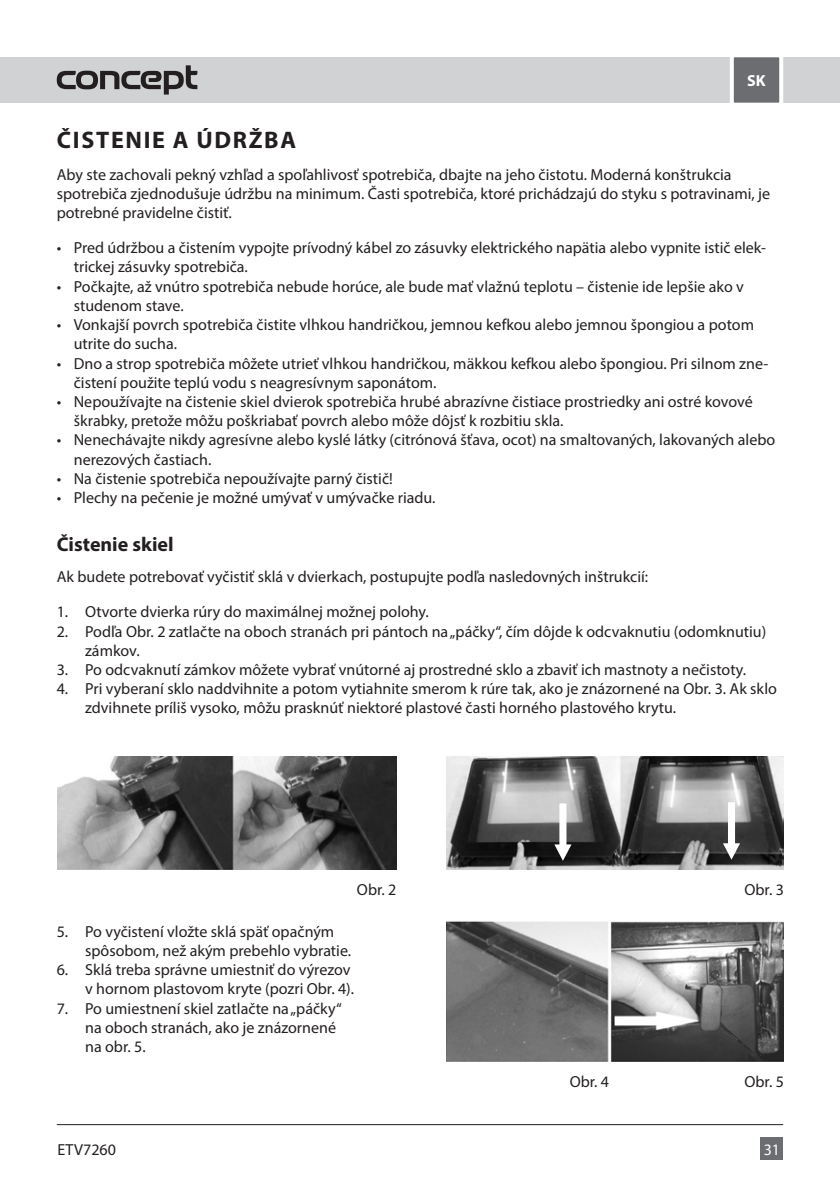
<style>
.page{position:relative;width:840px;height:1191px;background:#fff}
.page>*{position:absolute;margin:0;border:0;box-sizing:border-box;transform-origin:0 0}
.nadpis_1{font:700 24px "Myriad Pro";letter-spacing:.07em;color:#231f20}
.nadpis_2{font:700 20px "Myriad Pro";color:#231f20}
.CZ_text_mezera_za{font:16px/19.2px "Myriad Pro";color:#231f20}
.CZ_text{font:16px "Myriad Pro";color:#231f20}
.t1{font:700 16px "Myriad Pro";color:#fff}
.t2{font:16px "Myriad Pro";color:#fff}
</style>
<div class="page">
<img style="left:446px;top:921px;width:337px;height:140px">
<img style="left:57px;top:756px;width:339px;height:113px">
<img style="left:446px;top:756px;width:337px;height:113px">
<svg style="left:554px;top:803px;width:17px;height:58px"></svg>
<svg style="left:722px;top:802px;width:17px;height:57px"></svg>
<div style="left:0;top:57px;width:839px;height:46px;background:#d1d2d4"></div>
<svg style="left:57px;top:65px;width:140px;height:30px"></svg>
<svg style="left:730px;top:57px;width:54px;height:46px;background:#848587"></svg>
<div style="left:760px;top:1137px;width:22px;height:23px;background:#6c6d70"></div>
<hr style="left:57px;top:1124px;width:725px;height:1px;background:#231f20">
<p class="t1" style="left:746px;top:70px;width:20px">SK</p>
<p class="nadpis_1" style="left:57px;top:125px;width:240px">ČISTENIE A ÚDRŽBA</p>
<p class="CZ_text_mezera_za" style="left:57px;top:164px;width:714px">Aby ste zachovali pekný vzhľad a spoľahlivosť spotrebiča, dbajte na jeho čistotu. Moderná konštrukcia spotrebiča zjednodušuje údržbu na minimum. Časti spotrebiča, ktoré prichádzajú do styku s potravinami, je potrebné pravidelne čistiť.</p>
<p class="CZ_text_mezera_za" style="left:74px;top:238px;width:693px;text-indent:-17px">• Pred údržbou a čistením vypojte prívodný kábel zo zásuvky elektrického napätia alebo vypnite istič elek&shy;trickej zásuvky spotrebiča.</p>
<p class="CZ_text_mezera_za" style="left:74px;top:276px;width:671px;text-indent:-17px">• Počkajte, až vnútro spotrebiča nebude horúce, ale bude mať vlažnú teplotu – čistenie ide lepšie ako v studenom stave.</p>
<p class="CZ_text_mezera_za" style="left:74px;top:315px;width:681px;text-indent:-17px">• Vonkajší povrch spotrebiča čistite vlhkou handričkou, jemnou kefkou alebo jemnou špongiou a potom utrite do sucha.</p>
<p class="CZ_text_mezera_za" style="left:74px;top:353px;width:695px;text-indent:-17px">• Dno a strop spotrebiča môžete utrieť vlhkou handričkou, mäkkou kefkou alebo špongiou. Pri silnom zne&shy;čistení použite teplú vodu s neagresívnym saponátom.</p>
<p class="CZ_text_mezera_za" style="left:74px;top:392px;width:680px;text-indent:-17px">• Nepoužívajte na čistenie skiel dvierok spotrebiča hrubé abrazívne čistiace prostriedky ani ostré kovové škrabky, pretože môžu poškriabať povrch alebo môže dôjsť k rozbitiu skla.</p>
<p class="CZ_text_mezera_za" style="left:74px;top:430px;width:702px;text-indent:-17px">• Nenechávajte nikdy agresívne alebo kyslé látky (citrónová šťava, ocot) na smaltovaných, lakovaných alebo nerezových častiach.</p>
<p class="CZ_text_mezera_za" style="left:57px;top:468px;width:337px">• Na čistenie spotrebiča nepoužívajte parný čistič!</p>
<p class="CZ_text_mezera_za" style="left:57px;top:488px;width:380px">• Plechy na pečenie je možné umývať v umývačke riadu.</p>
<p class="nadpis_2" style="left:57px;top:531px;width:118px">Čistenie skiel</p>
<p class="CZ_text_mezera_za" style="left:57px;top:567px;width:592px">Ak budete potrebovať vyčistiť sklá v dvierkach, postupujte podľa nasledovných inštrukcií:</p>
<p class="CZ_text_mezera_za" style="left:57px;top:602px;width:373px">1. Otvorte dvierka rúry do maximálnej možnej polohy.</p>
<p class="CZ_text_mezera_za" style="left:85px;top:621px;width:682px;text-indent:-28px">2. Podľa Obr. 2 zatlačte na oboch stranách pri pántoch na „páčky“, čím dôjde k odcvaknutiu (odomknutiu) zámkov.</p>
<p class="CZ_text_mezera_za" style="left:57px;top:660px;width:690px">3. Po odcvaknutí zámkov môžete vybrať vnútorné aj prostredné sklo a zbaviť ich mastnoty a nečistoty.</p>
<p class="CZ_text_mezera_za" style="left:85px;top:679px;width:693px;text-indent:-28px">4. Pri vyberaní sklo naddvihnite a potom vytiahnite smerom k rúre tak, ako je znázornené na Obr. 3. Ak sklo zdvihnete príliš vysoko, môžu prasknúť niektoré plastové časti horného plastového krytu.</p>
<p class="CZ_text" style="left:357px;top:879px;width:41px">Obr. 2</p>
<p class="CZ_text_mezera_za" style="left:85px;top:921px;width:267px;text-indent:-28px">5. Po vyčistení vložte sklá späť opačným spôsobom, než akým prebehlo vybratie.</p>
<p class="CZ_text_mezera_za" style="left:57px;top:960px;width:299px;text-align:right">6. Sklá treba správne umiestniť do výrezov v hornom plastovom kryte (pozri Obr. 4).</p>
<p class="CZ_text_mezera_za" style="left:85px;top:998px;width:258px;text-indent:-28px">7. Po umiestnení skiel zatlačte na „páčky“ na oboch stranách, ako je znázornené na obr. 5.</p>
<p class="CZ_text" style="left:569px;top:1071px;width:41px">Obr. 4</p>
<p class="CZ_text" style="left:744px;top:879px;width:41px">Obr. 3</p>
<p class="CZ_text" style="left:744px;top:1071px;width:41px">Obr. 5</p>
<p class="CZ_text_mezera_za" style="left:57px;top:1139px;width:60px">ETV7260</p>
<p class="t2" style="left:763px;top:1139px;width:18px">31</p>
</div>
